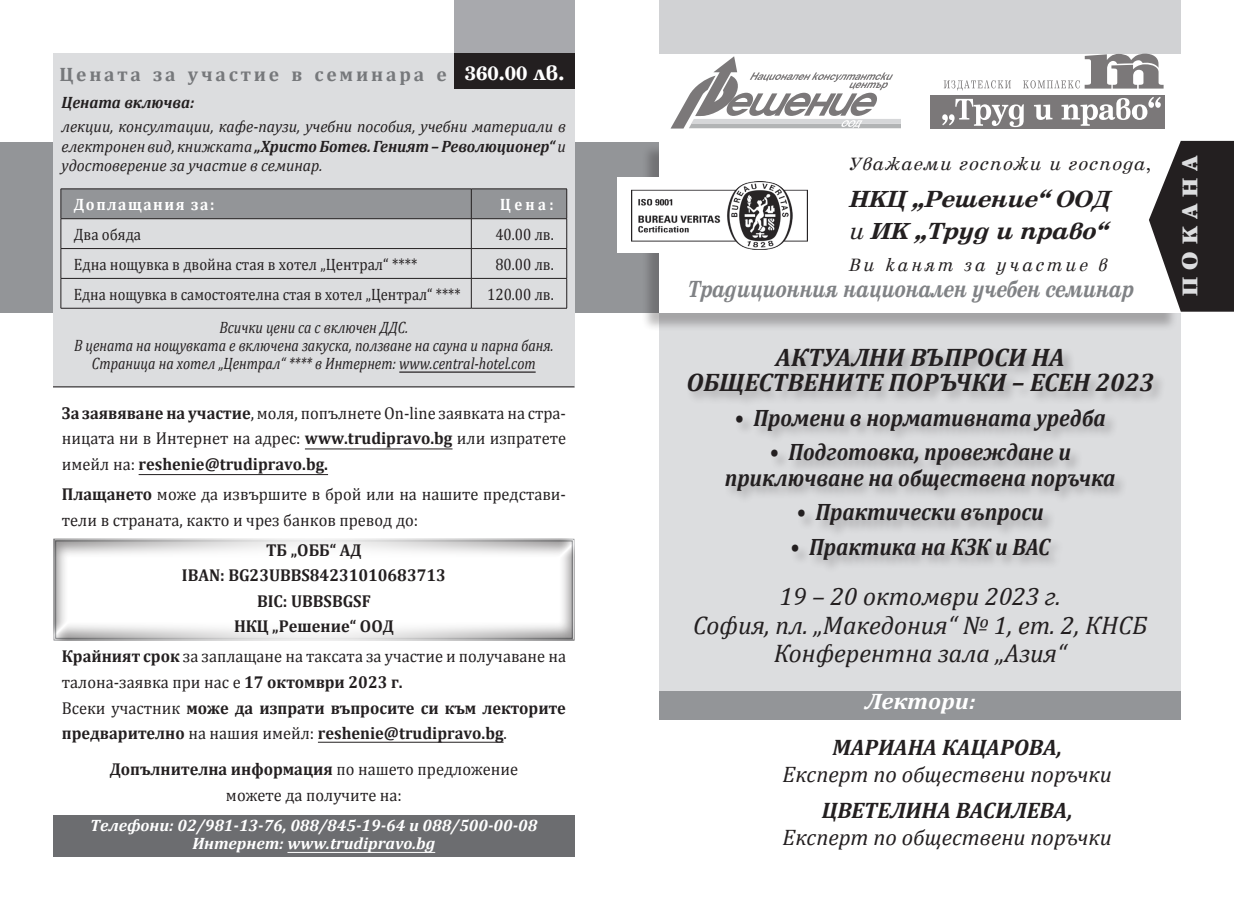
<style>
.page{position:relative;width:1234px;height:910px;background:#fff}
.page>*{position:absolute;margin:0;border:0;box-sizing:border-box;transform-origin:0 0}
.t1{font:italic 25.5px/28.5px "Cambria";color:#231f20;text-align:center}
.t2{font:italic 700 25.5px/25.5px "Cambria";color:#231f20;text-align:center}
.t3{font:24px "Sentry Bold I Talic";color:#808285;scale:.78 1}
.t4{font:24px/32.2px "Sentry Bold I Talic";color:#231f20}
.t5{font:italic 700 23.85px/25.5px "Cambria";color:#231f20;text-align:center;scale:.9 1}
.t6{font:italic 22.5px "Cambria";color:#231f20}
.t7{font:italic 700 22.5px "Cambria";color:#231f20}
.t8{font:italic 700 22.5px "Cambria";color:#fff;scale:1.07 1}
.t9{font:22.5px "Sentry Black Normal";letter-spacing:.31em;color:#dcdddf}
.t10{font:700 21px "Sentry";color:#fff}
.t11{font:700 19.5px "Cambria";letter-spacing:.145em;color:#76787b}
.t12{font:italic 18.75px "Sentry";letter-spacing:.08em;color:#231f20}
.t13{font:italic 18.75px "Sentry";letter-spacing:.17em;color:#231f20;scale:.95 1}
.t14{font:17.25px/25.7px "Cambria";color:#231f20;text-align:justify;scale:.95 1}
.t15{font:700 17.25px/25.7px "Cambria";color:#231f20;text-align:center;scale:.95 1}
.t16{font:italic 16.5px/19.8px "Cambria";color:#231f20;text-align:justify;scale:.95 1}
.t17{font:italic 16.5px/18px "Cambria";color:#231f20;text-align:center;scale:.85 1}
.t18{font:italic 700 16.5px/18px "Cambria";color:#fff;text-align:center}
.t19{font:16.5px "Cambria";color:#231f20;scale:.9 1}
.t20{font:16.5px "Cambria";color:#231f20;scale:.88 1}
.t21{font:italic 700 16.5px "Cambria";color:#231f20;scale:.95 1}
.t22{font:700 16.5px "Cambria";letter-spacing:.1em;color:#fff;scale:.94 1}
.t23{font:700 16.5px "Cambria";letter-spacing:.1em;color:#fff;scale:.9 1}
.s1{font-weight:700}
.s2{font-weight:400}
.s3{font-family:"Sentry";font-style:italic}
</style>
<div class="page">
<div style="left:659px;top:310px;width:521px;height:406px;background:#dcdddf"></div>
<div style="left:0;top:142px;width:665px;height:171px;background:#939598"></div>
<div style="left:659px;top:0;width:521px;height:53px;background:#d1d2d4"></div>
<div style="left:640px;top:143px;width:538px;height:188px;background:#231f20;opacity:.3"></div>
<div style="left:659px;top:141px;width:521px;height:172px;background:#fff"></div>
<div style="left:617px;top:178px;width:194px;height:75px;background:#fff"></div>
<img style="left:631px;top:181px;width:176px;height:68px">
<svg style="left:670px;top:56px;width:229px;height:73px"></svg>
<div style="left:930px;top:95px;width:234px;height:34px;background:#7b7879"></div>
<svg style="left:942px;top:97px;width:218px;height:30px"></svg>
<svg style="left:943px;top:54px;width:220px;height:37px"></svg>
<svg style="left:1149px;top:141px;width:84px;height:171px"></svg>
<div style="left:53px;top:53px;width:521px;height:334px;background:#dcdddf"></div>
<hr style="left:399px;top:371px;width:136px;height:2px;background:#231f20">
<hr style="left:53px;top:386px;width:521px;height:1px;background:#231f20">
<svg style="left:61px;top:189px;width:506px;height:119px"></svg>
<hr style="left:61px;top:308px;width:410px;height:1px;background:#231f20">
<hr style="left:471px;top:308px;width:96px;height:1px;background:#231f20">
<div style="left:454px;top:0;width:120px;height:73px;background:#a8a9ad"></div>
<div style="left:685px;top:347px;width:481px;height:226px;background:#231f20;opacity:.3"></div>
<div style="left:454px;top:53px;width:120px;height:35px;background:#231f20"></div>
<div style="left:659px;top:691px;width:521px;height:28px;background:#939598"></div>
<div style="left:53px;top:815px;width:521px;height:42px;background:#6c6d70"></div>
<hr style="left:287px;top:852px;width:148px;height:1px;background:#fff">
<div style="left:41px;top:527px;width:546px;height:124px;background:#231f20;opacity:.5"></div>
<hr style="left:305px;top:449px;width:147px;height:1px;background:#231f20">
<hr style="left:139px;top:474px;width:189px;height:1px;background:#231f20">
<hr style="left:318px;top:742px;width:185px;height:1px;background:#231f20">
<p class="t11" style="left:59px;top:62px;width:389px">Цената за участие в семинара е</p>
<p class="t10" style="left:464px;top:62px;width:101px">360.00 лв.</p>
<p class="t21" style="left:62px;top:92px;width:141px">Цената включва:</p>
<p class="t16" style="left:62px;top:116px;width:532px">лекции, консултации, кафе-паузи, учебни пособия, учебни материали в електронен вид, книжката <span class="s1">„Христо Ботев. Геният – Революционер“</span> и удостоверение за участие в семинар.</p>
<p class="t22" style="left:74px;top:195px;width:151px">Доплащания за:</p>
<p class="t23" style="left:500px;top:195px;width:61px">Цена:</p>
<p class="t19" style="left:74px;top:225px;width:76px">Два обяда</p>
<p class="t19" style="left:495px;top:225px;width:66px">40.00 лв.</p>
<p class="t19" style="left:74px;top:255px;width:383px">Една нощувка в двойна стая в хотел „Централ“ ****</p>
<p class="t19" style="left:495px;top:255px;width:66px">80.00 лв.</p>
<p class="t20" style="left:74px;top:284px;width:441px">Една нощувка в самостоятелна стая в хотел „Централ“ ****</p>
<p class="t19" style="left:487px;top:284px;width:75px">120.00 лв.</p>
<p class="t17" style="left:74px;top:318px;width:565px">Всички цени са с включен ДДС.<br>В цената на нощувката е включена закуска, ползване на сауна и парна баня.<br>Страница на хотел „Централ“ **** в Интернет: www.central-hotel.com</p>
<p class="t14" style="left:62px;top:400px;width:532px"><span class="s1">За заявяване на участие</span>, моля, попълнете On-line заявката на стра&shy;ницата ни в Интернет на адрес: <span class="s1">www.trudipravo.bg</span> или изпратете имейл на: <span class="s1">reshenie@trudipravo.bg.</span></p>
<p class="t14" style="left:62px;top:481px;width:532px"><span class="s1">Плащането</span> може да извършите в брой или на нашите представи&shy;тели в страната, както и чрез банков превод до:</p>
<p class="t15" style="left:182px;top:536px;width:279px">ТБ „ОББ“ АД<br>IBAN: BG23UBBS84231010683713<br>BIC: UBBSBGSF<br>НКЦ „Решение“ ООД</p>
<p class="t15" style="left:62px;top:643px;width:532px;text-align:left">Крайният срок <span class="s2">за заплащане на таксата за участие и получаване на талона-заявка при нас е</span> 17 октомври 2023 г.<br><span class="s2">Всеки участник</span> може да изпрати въпросите си към лекторите предварително <span class="s2">на нашия имейл:</span> reshenie@trudipravo.bg<span class="s2">.</span></p>
<p class="t14" style="left:110px;top:757px;width:431px;text-align:center"><span class="s1">Допълнителна информация</span> по нашето предложение можете да получите на:</p>
<p class="t18" style="left:90px;top:816px;width:448px">Телефони: 02/981-13-76, 088/845-19-64 и 088/500-00-08<br>Интернет: www.trudipravo.bg</p>
<p class="t12" style="left:848px;top:154px;width:304px">Уважаеми госпожи и господа,</p>
<h2 class="t4" style="left:848px;top:183px;width:262px">НКЦ “Решение” ООД <span class="s3">и</span> ИК “Труд и право”</h2>
<p class="t13" style="left:848px;top:254px;width:273px">Ви канят за участие в</p>
<h2 class="t3" style="left:686px;top:276px;width:572px">Традиционния национален учебен семинар</h2>
<h1 class="t2" style="left:686px;top:344px;width:469px">АКТУАЛНИ ВЪПРОСИ НА<br>ОБЩЕСТВЕНИТЕ ПОРЪЧКИ – ЕСЕН 2023</h1>
<h3 class="t5" style="left:734px;top:404px;width:414px">• Промени в нормативната уредба</h3>
<h3 class="t5" style="left:724px;top:439px;width:435px">• Подготовка, провеждане и приключване на обществена поръчка</h3>
<h3 class="t5" style="left:796px;top:499px;width:276px">• Практически въпроси</h3>
<h3 class="t5" style="left:790px;top:533px;width:290px">• Практика на КЗК и ВАС</h3>
<h1 class="t1" style="left:693px;top:582px;width:455px">19 – 20 октомври 2023 г.<br>София, пл. „Македония“ № 1, ет. 2, КНСБ<br>Конферентна зала „Азия“</h1>
<h3 class="t8" style="left:864px;top:688px;width:105px">Лектори:</h3>
<h3 class="t7" style="left:832px;top:733px;width:231px">МАРИАНА КАЦАРОВА,</h3>
<h3 class="t6" style="left:782px;top:760px;width:330px">Експерт по обществени поръчки</h3>
<h3 class="t7" style="left:821px;top:796px;width:252px">ЦВЕТЕЛИНА ВАСИЛЕВА,</h3>
<h3 class="t6" style="left:782px;top:823px;width:330px">Експерт по обществени поръчки</h3>
<h3 class="t9" style="left:1177px;top:296px;width:142px;rotate:-90deg">ПОКАНА</h3>
</div>
